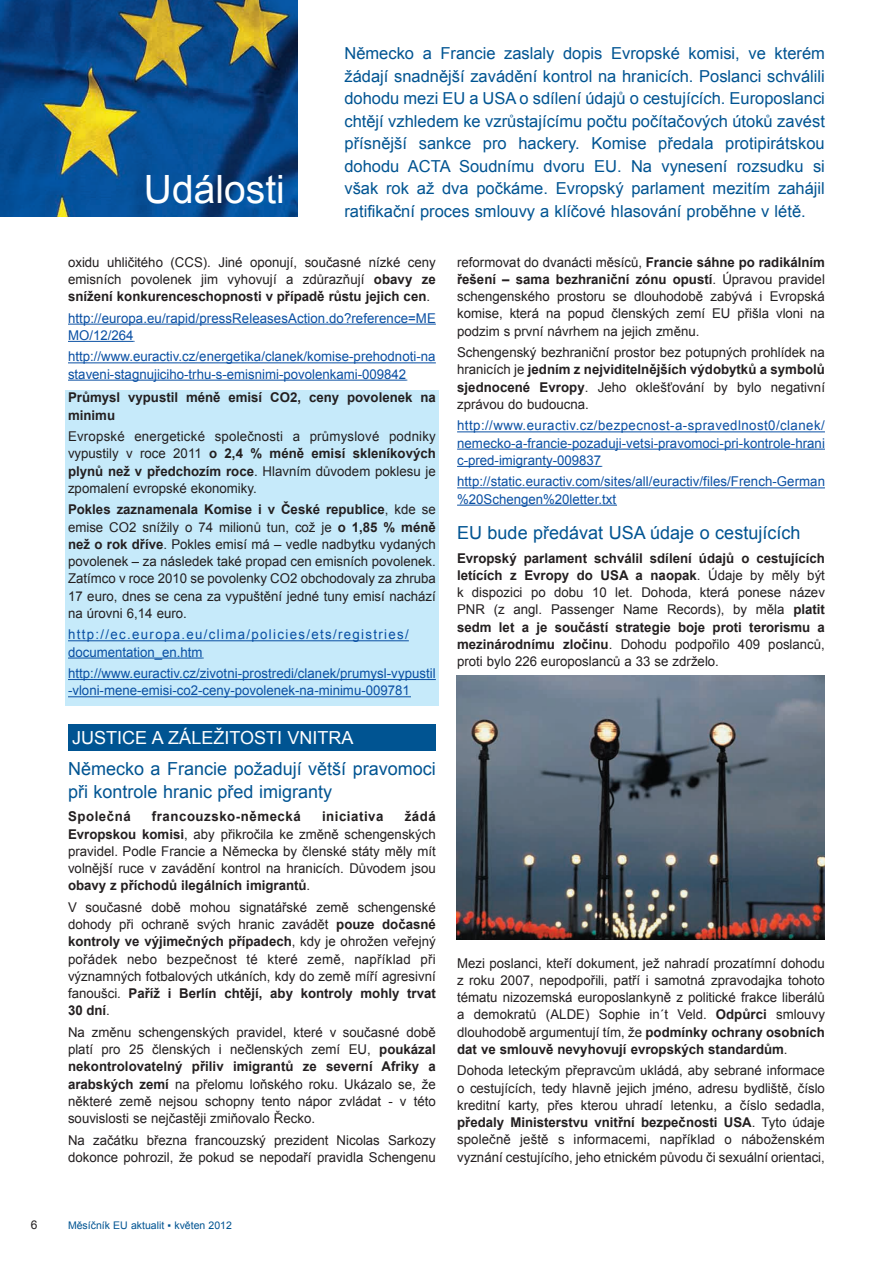
<style>
.page{position:relative;width:893px;height:1263px;background:#fff}
.page>*{position:absolute;margin:0;border:0;box-sizing:border-box;transform-origin:0 0}
.t1{font:39px "Arial";color:#fff}
.t2{font:18px/22.5px "Arial";color:#005492}
.t3{font:18px "Arial";color:#fff}
.t4{font:16.5px/22.5px "Arial";color:#005492;text-align:justify}
.t5{font:13.5px/17.2px "Arial";color:#231f20;text-align:justify}
.t6{font:13.5px/17.2px "Arial";letter-spacing:.005em;color:#094fa3}
.t7{font:13.5px/17.2px "Arial";letter-spacing:.1em;color:#094fa3}
.t8{font:700 13.5px/17.2px "Arial";color:#231f20}
.t9{font:700 13.5px "Arial";letter-spacing:.04em;color:#231f20}
.t10{font:12px "Arial";color:#231f20}
.t11{font:10.5px "Arial";color:#005492}
.s1{font-weight:700}
</style>
<div class="page">
<div style="left:65px;top:390px;width:374px;height:316px;background:#c6eafa"></div>
<hr style="left:68px;top:324px;width:368px;height:1px;background:#094fa3">
<hr style="left:68px;top:341px;width:65px;height:1px;background:#094fa3">
<hr style="left:68px;top:362px;width:368px;height:1px;background:#094fa3">
<hr style="left:68px;top:380px;width:338px;height:1px;background:#094fa3">
<hr style="left:68px;top:640px;width:341px;height:1px;background:#094fa3">
<hr style="left:68px;top:657px;width:135px;height:1px;background:#094fa3">
<hr style="left:68px;top:679px;width:368px;height:1px;background:#094fa3">
<hr style="left:68px;top:696px;width:342px;height:1px;background:#094fa3">
<hr style="left:457px;top:431px;width:368px;height:1px;background:#094fa3">
<hr style="left:457px;top:449px;width:368px;height:1px;background:#094fa3">
<hr style="left:457px;top:466px;width:144px;height:1px;background:#094fa3">
<hr style="left:457px;top:487px;width:368px;height:1px;background:#094fa3">
<hr style="left:457px;top:505px;width:159px;height:1px;background:#094fa3">
<img style="left:0;top:0;width:298px;height:217px">
<div style="left:68px;top:724px;width:368px;height:26px;background:#005492"></div>
<img style="left:456px;top:675px;width:369px;height:265px">
<p class="t10" style="left:31px;top:1217px;width:8px">6</p>
<h1 class="t1" style="left:144px;top:163px;width:142px">Události</h1>
<p class="t4" style="left:344px;top:42px;width:482px">Německo a Francie zaslaly dopis Evropské komisi, ve kterém žádají snadnější zavádění kontrol na hranicích. Poslanci schválili dohodu mezi EU a USA o sdílení údajů o cestujících. Europoslanci chtějí vzhledem ke vzrůstajícímu počtu počítačových útoků zavést přísnější sankce pro hackery. Komise předala protipirátskou dohodu ACTA Soudnímu dvoru EU. Na vynesení rozsudku si však rok až dva počkáme. Evropský parlament mezitím zahájil ratifikační proces smlouvy a klíčové hlasování proběhne v létě.</p>
<p class="t5" style="left:68px;top:253px;width:369px">oxidu uhličitého (CCS). Jiné oponují, současné nízké ceny emisních povolenek jim vyhovují a zdůrazňují <span class="s1">obavy ze snížení konkurenceschopnosti v případě růstu jejich cen</span>.</p>
<p class="t6" style="left:68px;top:309px;width:369px">http://europa.eu/rapid/pressReleasesAction.do?reference=ME<br>MO/12/264</p>
<p class="t6" style="left:68px;top:348px;width:369px">http://www.euractiv.cz/energetika/clanek/komise-prehodnoti-na staveni-stagnujiciho-trhu-s-emisnimi-povolenkami-009842</p>
<p class="t8" style="left:68px;top:389px;width:369px">Průmysl vypustil méně emisí CO2, ceny povolenek na minimu</p>
<p class="t5" style="left:68px;top:428px;width:369px">Evropské energetické společnosti a průmyslové podniky vypustily v roce 2011 <span class="s1">o 2,4 % méně emisí skleníkových plynů než v předchozím roce</span>. Hlavním důvodem poklesu je zpomalení evropské ekonomiky.</p>
<p class="t5" style="left:68px;top:501px;width:369px"><span class="s1">Pokles zaznamenala Komise i v České republice</span>, kde se emise CO2 snížily o 74 milionů tun, což je <span class="s1">o 1,85 % méně než o rok dříve</span>. Pokles emisí má – vedle nadbytku vydaných povolenek – za následek také propad cen emisních povolenek.<br>Zatímco v roce 2010 se povolenky CO2 obchodovaly za zhruba 17 euro, dnes se cena za vypuštění jedné tuny emisí nachází na úrovni 6,14 euro.</p>
<p class="t7" style="left:68px;top:626px;width:342px">http://ec.europa.eu/clima/policies/ets/registries/ documentation_en.htm</p>
<p class="t6" style="left:68px;top:665px;width:369px">http://www.euractiv.cz/zivotni-prostredi/clanek/prumysl-vypustil -vloni-mene-emisi-co2-ceny-povolenek-na-minimu-009781</p>
<h2 class="t3" style="left:72px;top:726px;width:283px">JUSTICE A ZÁLEŽITOSTI VNITRA</h2>
<h2 class="t2" style="left:68px;top:758px;width:369px">Německo a Francie požadují větší pravomoci při kontrole hranic před imigranty</h2>
<p class="t9" style="left:68px;top:808px;width:64px">Společná</p>
<p class="t9" style="left:152px;top:808px;width:150px">francouzsko-německá</p>
<p class="t9" style="left:322px;top:808px;width:63px">iniciativa</p>
<p class="t5" style="left:68px;top:808px;width:369px;text-indent:337px"><span class="s1">žádá Evropskou komisi</span>, aby přikročila ke změně schengenských pravidel. Podle Francie a Německa by členské státy měly mít volnější ruce v zavádění kontrol na hranicích. Důvodem jsou <span class="s1">obavy z příchodů ilegálních imigrantů</span>.</p>
<p class="t5" style="left:68px;top:899px;width:369px">V současné době mohou signatářské země schengenské dohody při ochraně svých hranic zavádět <span class="s1">pouze dočasné kontroly ve výjimečných případech</span>, kdy je ohrožen veřejný pořádek nebo bezpečnost té které země, například při významných fotbalových utkáních, kdy do země míří agresivní fanoušci. <span class="s1">Paříž i Berlín chtějí, aby kontroly mohly trvat 30 dní</span>.</p>
<p class="t5" style="left:68px;top:1024px;width:369px">Na změnu schengenských pravidel, které v současné době platí pro 25 členských i nečlenských zemí EU, <span class="s1">poukázal nekontrolovatelný přiliv imigrantů ze severní Afriky a arabských zemí</span> na přelomu loňského roku. Ukázalo se, že některé země nejsou schopny tento nápor zvládat - v této souvislosti se nejčastěji zmiňovalo Řecko.</p>
<p class="t5" style="left:68px;top:1131px;width:369px">Na začátku března francouzský prezident Nicolas Sarkozy dokonce pohrozil, že pokud se nepodaří pravidla Schengenu</p>
<p class="t5" style="left:457px;top:253px;width:369px">reformovat do dvanácti měsíců, <span class="s1">Francie sáhne po radikálním řešení – sama bezhraniční zónu opustí</span>. Úpravou pravidel schengenského prostoru se dlouhodobě zabývá i Evropská komise, která na popud členských zemí EU přišla vloni na podzim s první návrhem na jejich změnu.</p>
<p class="t5" style="left:457px;top:344px;width:369px">Schengenský bezhraniční prostor bez potupných prohlídek na hranicích je <span class="s1">jedním z nejviditelnějších výdobytků a symbolů sjednocené Evropy</span>. Jeho oklešťování by bylo negativní zprávou do budoucna.</p>
<p class="t6" style="left:457px;top:417px;width:369px;text-align:justify">http://www.euractiv.cz/bezpecnost-a-spravedlnost0/clanek/ nemecko-a-francie-pozaduji-vetsi-pravomoci-pri-kontrole-hrani c-pred-imigranty-009837</p>
<p class="t6" style="left:457px;top:473px;width:369px">http://static.euractiv.com/sites/all/euractiv/files/French-German %20Schengen%20letter.txt</p>
<h2 class="t2" style="left:457px;top:522px;width:345px">EU bude předávat USA údaje o cestujících</h2>
<p class="t5" style="left:457px;top:549px;width:369px"><span class="s1">Evropský parlament schválil sdílení údajů o cestujících letících z Evropy do USA a naopak</span>. Údaje by měly být k dispozici po dobu 10 let. Dohoda, která ponese název PNR (z angl. Passenger Name Records), by měla <span class="s1">platit sedm let a je součástí strategie boje proti terorismu a mezinárodnímu zločinu</span>. Dohodu podpořilo 409 poslanců, proti bylo 226 europoslanců a 33 se zdrželo.</p>
<p class="t5" style="left:457px;top:954px;width:369px">Mezi poslanci, kteří dokument, jež nahradí prozatímní dohodu z roku 2007, nepodpořili, patří i samotná zpravodajka tohoto tématu nizozemská europoslankyně z politické frakce liberálů a demokratů (ALDE) Sophie in´t Veld. <span class="s1">Odpůrci</span> smlouvy dlouhodobě argumentují tím, že <span class="s1">podmínky ochrany osobních dat ve smlouvě nevyhovují evropských standardům</span>.</p>
<p class="t5" style="left:457px;top:1062px;width:369px">Dohoda leteckým přepravcům ukládá, aby sebrané informace o cestujících, tedy hlavně jejich jméno, adresu bydliště, číslo kreditní karty, přes kterou uhradí letenku, a číslo sedadla, <span class="s1">předaly Ministerstvu vnitřní bezpečnosti USA</span>. Tyto údaje společně ještě s informacemi, například o náboženském vyznání cestujícího, jeho etnickém původu či sexuální orientaci,</p>
<p class="t11" style="left:68px;top:1218px;width:165px">Měsíčník EU aktualit ▪ květen 2012</p>
</div>
